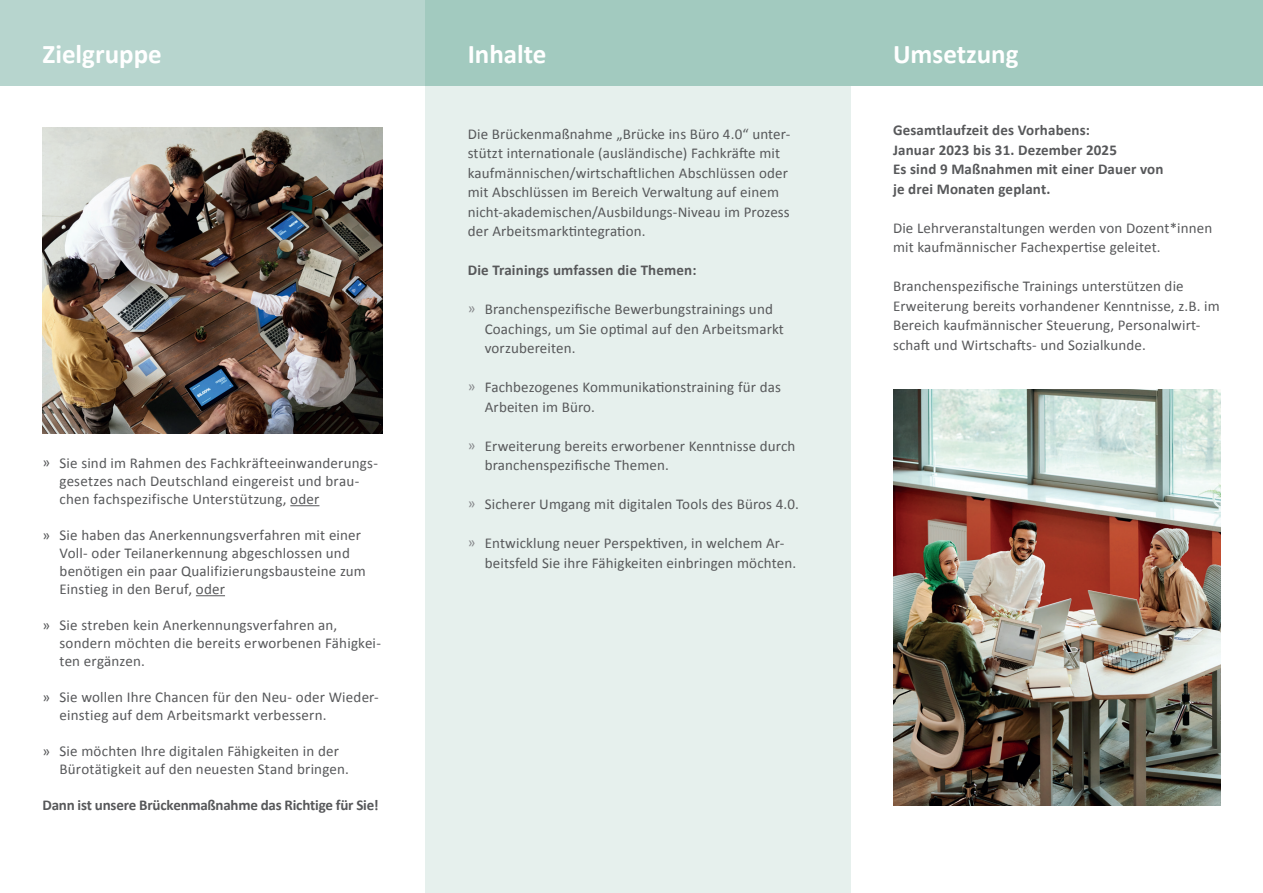
<style>
.page{position:relative;width:1263px;height:893px;background:#fff}
.page>*{position:absolute;margin:0;border:0;box-sizing:border-box;transform-origin:0 0}
.t1{font:700 27px "Calibri";color:#fff}
.t2{font:15px/19.5px "Calibri";letter-spacing:.01em;color:#57585a}
.t3{font:700 15px/19.5px "Calibri";letter-spacing:.01em;color:#57585a}
.t4{font:700 15px "Calibri";letter-spacing:-.015em;color:#57585a}
.s1{color:#87898c}
</style>
<div class="page">
<div style="left:425px;top:85px;width:425px;height:808px;background:#e6f0ed"></div>
<div style="left:0;top:0;width:425px;height:85px;background:#b7d5ce"></div>
<div style="left:425px;top:0;width:425px;height:85px;background:#a2cabf"></div>
<div style="left:850px;top:0;width:413px;height:85px;background:#a2cabf"></div>
<svg style="left:290px;top:505px;width:29px;height:1px"></svg>
<svg style="left:196px;top:595px;width:29px;height:1px"></svg>
<img style="left:43px;top:128px;width:340px;height:306px">
<img style="left:893px;top:389px;width:327px;height:417px">
<h1 class="t1" style="left:43px;top:35px;width:121px">Zielgruppe</h1>
<h1 class="t1" style="left:468px;top:35px;width:80px">Inhalte</h1>
<h1 class="t1" style="left:893px;top:35px;width:127px">Umsetzung</h1>
<p class="t2" style="left:60px;top:454px;width:320px;line-height:18px;text-indent:-17px">» Sie sind im Rahmen des Fachkräfteeinwanderungs&shy;gesetzes nach Deutschland eingereist und brau&shy;chen fachspezifische Unterstützung, oder</p>
<p class="t2" style="left:60px;top:526px;width:308px;line-height:18px;text-indent:-17px">» Sie haben das Anerkennungsverfahren mit einer Voll- oder Teilanerkennung abgeschlossen und benötigen ein paar Qualifizierungsbausteine zum Einstieg in den Beruf, oder</p>
<p class="t2" style="left:60px;top:616px;width:323px;line-height:18px;text-indent:-17px">» Sie streben kein Anerkennungsverfahren an, sondern möchten die bereits erworbenen Fähigkei&shy;ten ergänzen.</p>
<p class="t2" style="left:60px;top:688px;width:321px;line-height:18px;text-indent:-17px">» Sie wollen Ihre Chancen für den Neu- oder Wieder&shy;einstieg auf dem Arbeitsmarkt verbessern.</p>
<p class="t2" style="left:60px;top:742px;width:291px;line-height:18px;text-indent:-17px">» Sie möchten Ihre digitalen Fähigkeiten in der<br>Bürotätigkeit auf den neuesten Stand bringen.</p>
<p class="t4" style="left:43px;top:794px;width:338px">Dann ist unsere Brückenmaßnahme das Richtige für Sie!</p>
<p class="t2" style="left:468px;top:124px;width:324px">Die Brückenmaßnahme „Brücke ins Büro 4.0“ unter&shy;stützt internationale (ausländische) Fachkräfte mit kaufmännischen/wirtschaftlichen Abschlüssen oder mit Abschlüssen im Bereich Verwaltung auf einem nicht-akademischen/Ausbildungs-Niveau im Prozess der Arbeitsmarktintegration.</p>
<p class="t3" style="left:468px;top:260px;width:230px">Die Trainings umfassen die Themen:</p>
<p class="t2" style="left:485px;top:299px;width:301px;text-indent:-17px"><span class="s1">»</span> Branchenspezifische Bewerbungstrainings und<br>Coachings, um Sie optimal auf den Arbeitsmarkt vorzubereiten.</p>
<p class="t2" style="left:485px;top:377px;width:298px;text-indent:-17px"><span class="s1">»</span> Fachbezogenes Kommunikationstraining für das<br>Arbeiten im Büro.</p>
<p class="t2" style="left:485px;top:436px;width:312px;text-indent:-17px"><span class="s1">»</span> Erweiterung bereits erworbener Kenntnisse durch branchenspezifische Themen.</p>
<p class="t2" style="left:468px;top:494px;width:333px"><span class="s1">»</span> Sicherer Umgang mit digitalen Tools des Büros 4.0.</p>
<p class="t2" style="left:485px;top:533px;width:313px;text-indent:-17px"><span class="s1">»</span> Entwicklung neuer Perspektiven, in welchem Ar&shy;beitsfeld Sie ihre Fähigkeiten einbringen möchten.</p>
<p class="t3" style="left:893px;top:120px;width:272px">Gesamtlaufzeit des Vorhabens:<br>Januar 2023 bis 31. Dezember 2025<br>Es sind 9 Maßnahmen mit einer Dauer von je drei Monaten geplant.</p>
<p class="t2" style="left:893px;top:218px;width:321px">Die Lehrveranstaltungen werden von Dozent*innen mit kaufmännischer Fachexpertise geleitet.</p>
<p class="t2" style="left:893px;top:276px;width:328px">Branchenspezifische Trainings unterstützen die Erweiterung bereits vorhandener Kenntnisse, z.B. im Bereich kaufmännischer Steuerung, Personalwirt&shy;schaft und Wirtschafts- und Sozialkunde.</p>
</div>
